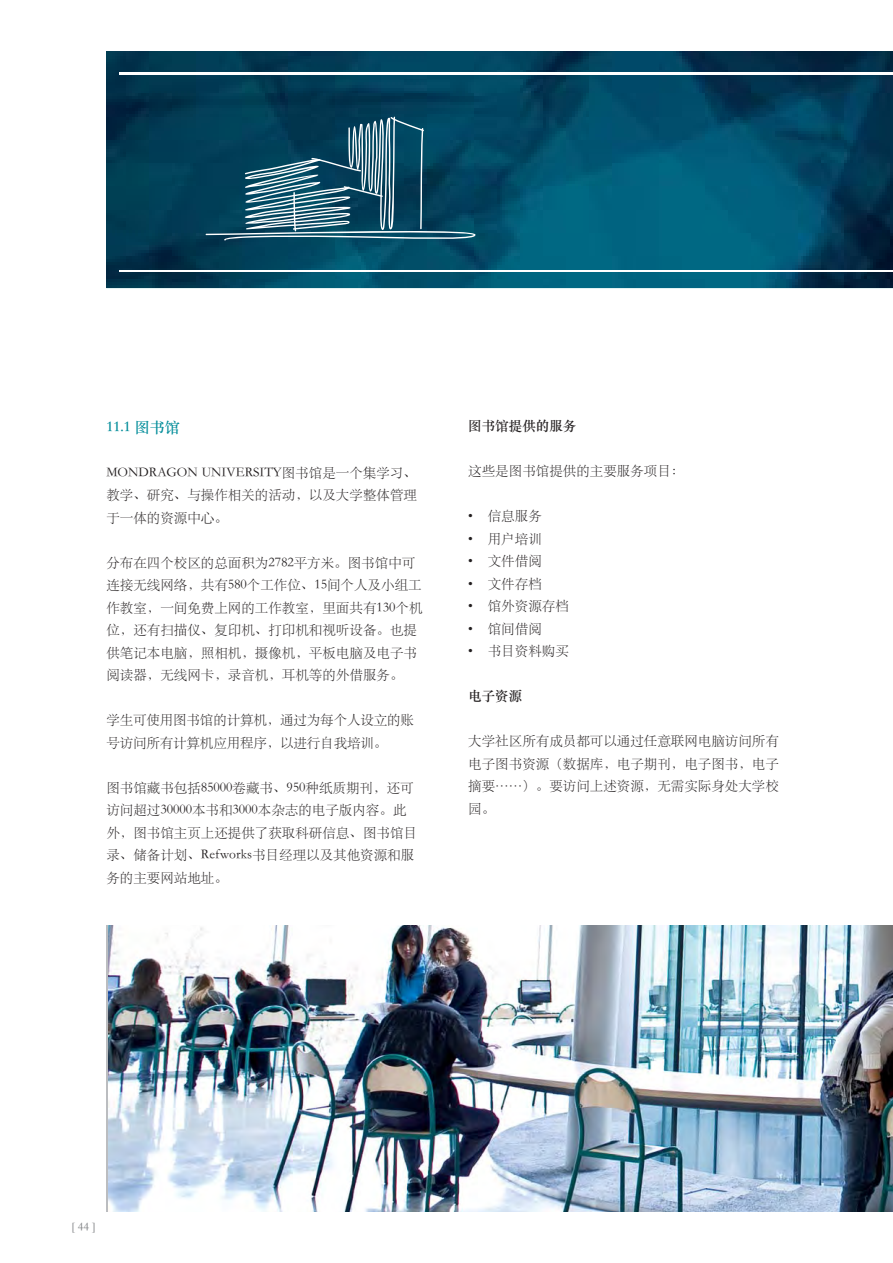
<style>
.page{position:relative;width:893px;height:1263px;background:#fff}
.page>*{position:absolute;margin:0;border:0;box-sizing:border-box;transform-origin:0 0}
.t1{font:15px "ST Songti SC Bold";color:#008c99}
.t2{font:13.5px/22.5px "ST Songti SC Light";color:#231f20}
.t3{font:13.5px "ST Songti SC Bold";color:#231f20}
.t4{font:12px "ST Songti SC Regular";color:#808285}
</style>
<div class="page">
<img style="left:106px;top:51px;width:786px;height:237px">
<hr style="left:119px;top:72px;width:773px;height:3px;background:#fff">
<hr style="left:119px;top:270px;width:773px;height:1px;background:#fff">
<img style="left:108px;top:926px;width:784px;height:286px">
<svg style="left:206px;top:117px;width:269px;height:123px;background:#255b71"></svg>
<p class="t1" style="left:106px;top:416px;width:75px">11.1 图书馆</p>
<p class="t2" style="left:106px;top:460px;width:312px;text-align:justify">MONDRAGON UNIVERSITY图书馆是一个集学习、教学、研究、与操作相关的活动，以及大学整体管理于一体的资源中心。</p>
<p class="t2" style="left:106px;top:550px;width:317px">分布在四个校区的总面积为2782平方米。图书馆中可连接无线网络，共有580个工作位、15间个人及小组工作教室，一间免费上网的工作教室，里面共有130个机位，还有扫描仪、复印机、打印机和视听设备。也提供笔记本电脑，照相机，摄像机，平板电脑及电子书阅读器，无线网卡，录音机，耳机等的外借服务。</p>
<p class="t2" style="left:106px;top:708px;width:309px">学生可使用图书馆的计算机，通过为每个人设立的账号访问所有计算机应用程序，以进行自我培训。</p>
<p class="t2" style="left:106px;top:775px;width:312px">图书馆藏书包括85000卷藏书、950种纸质期刊，还可访问超过30000本书和3000本杂志的电子版内容。此外，图书馆主页上还提供了获取科研信息、图书馆目录、储备计划、Refworks书目经理以及其他资源和服务的主要网站地址。</p>
<p class="t3" style="left:468px;top:416px;width:109px">图书馆提供的服务</p>
<p class="t2" style="left:468px;top:459px;width:217px">这些是图书馆提供的主要服务项目：</p>
<p class="t2" style="left:468px;top:504px;width:102px">･ 信息服务<br>･ 用户培训<br>･ 文件借阅<br>･ 文件存档<br>･ 馆外资源存档･ 馆间借阅<br>･ 书目资料购买</p>
<p class="t3" style="left:468px;top:686px;width:55px">电子资源</p>
<p class="t2" style="left:468px;top:729px;width:312px;text-align:justify">大学社区所有成员都可以通过任意联网电脑访问所有电子图书资源（数据库，电子期刊，电子图书，电子摘要⋯⋯）。要访问上述资源，无需实际身处大学校园。</p>
<p class="t4" style="left:71px;top:1218px;width:26px">[ 44 ]</p>
</div>
